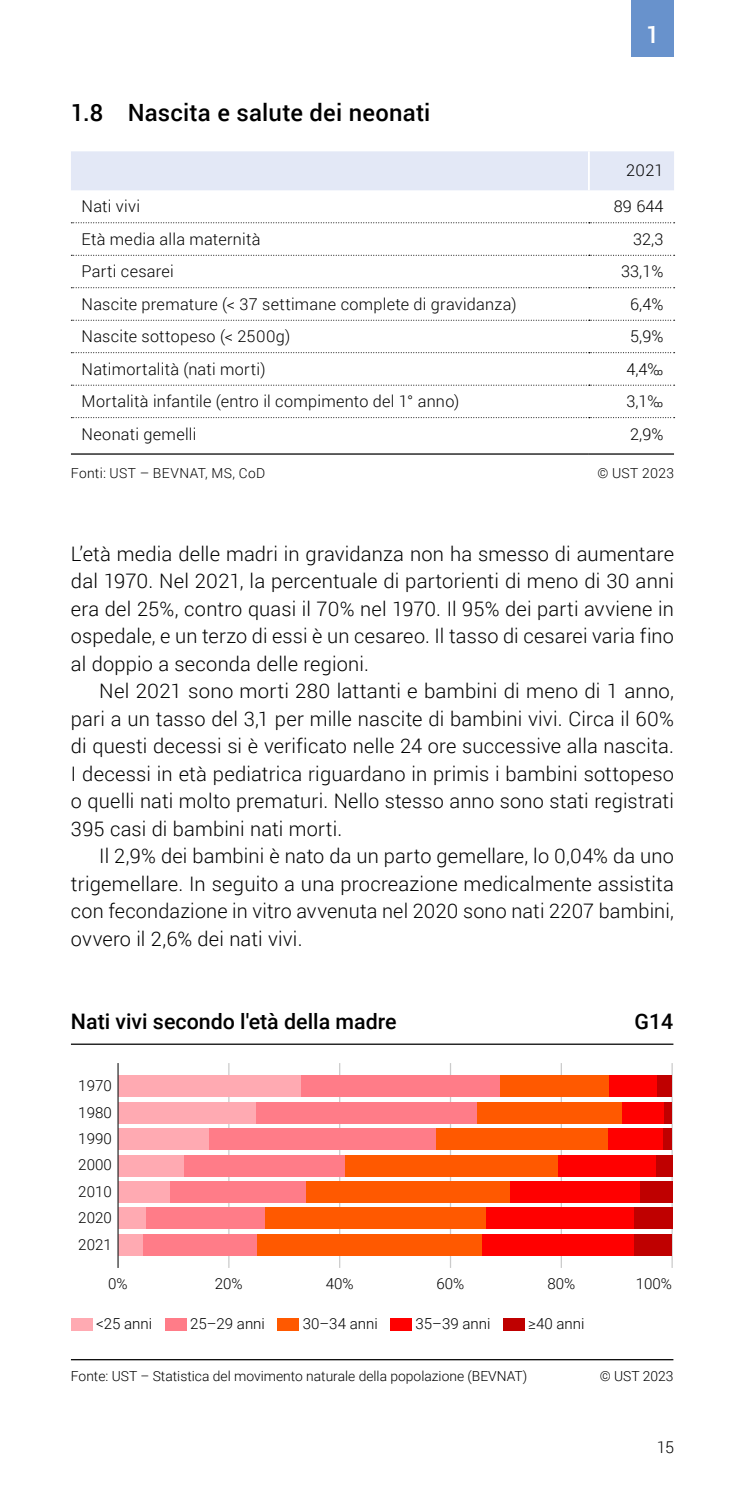
<style>
.page{position:relative;width:745px;height:1489px;background:#fff}
.page>*{position:absolute;margin:0;border:0;box-sizing:border-box;transform-origin:0 0}
.Untertitel_2_fett{font:500 23.75px "Roboto";letter-spacing:.01em;color:#000}
.t1{font:500 23.75px "Roboto";color:#fff}
.t2{font:500 21.25px "Roboto";color:#000}
.Grundtext_Einzug{font:300 20px/27.5px "Roboto";letter-spacing:.01em;color:#000;text-align:justify}
.Grundtext_I{font:300 20px/27.5px "Roboto";letter-spacing:.01em;color:#000;text-align:justify}
.TAB_Grundtext_TAB_Ko{font:300 16.25px "Roboto";letter-spacing:.015em;color:#000}
.t3{font:300 15px/26.5px "Roboto";color:#000;text-align:justify}
.TAB_Fusszeile{font:300 13.75px "Roboto";color:#000}
.TAB_Fusszeile-2{font:300 13.75px "Roboto";letter-spacing:.02em;color:#000}
</style>
<div class="page">
<div style="left:631px;top:0;width:42px;height:57px;background:#6892cc"></div>
<div style="left:71px;top:151px;width:602px;height:39px;background:#e3e8f6"></div>
<hr style="left:587px;top:151px;width:2px;height:39px;background:#fff">
<svg style="left:71px;top:222px;width:603px;height:1px"></svg>
<svg style="left:71px;top:255px;width:603px;height:1px"></svg>
<svg style="left:71px;top:287px;width:603px;height:1px"></svg>
<svg style="left:71px;top:320px;width:603px;height:1px"></svg>
<svg style="left:71px;top:352px;width:603px;height:1px"></svg>
<svg style="left:71px;top:385px;width:603px;height:1px"></svg>
<svg style="left:71px;top:417px;width:603px;height:1px"></svg>
<hr style="left:71px;top:453px;width:517px;height:1px;background:#000">
<hr style="left:588px;top:453px;width:85px;height:1px;background:#000">
<hr style="left:71px;top:1043px;width:602px;height:1px;background:#000">
<hr style="left:228px;top:1062px;width:1px;height:205px;background:#cbcbcb">
<hr style="left:339px;top:1062px;width:1px;height:205px;background:#cbcbcb">
<hr style="left:449px;top:1062px;width:2px;height:205px;background:#cbcbcb">
<hr style="left:560px;top:1062px;width:1px;height:205px;background:#cbcbcb">
<hr style="left:671px;top:1062px;width:1px;height:205px;background:#cbcbcb">
<div style="left:118px;top:1075px;width:183px;height:21px;background:#ffaab2"></div>
<div style="left:301px;top:1075px;width:198px;height:21px;background:#ff7c88"></div>
<div style="left:499px;top:1075px;width:110px;height:21px;background:#ff5900"></div>
<div style="left:609px;top:1075px;width:47px;height:21px;background:#f00"></div>
<div style="left:656px;top:1075px;width:15px;height:21px;background:#bf0000"></div>
<div style="left:118px;top:1101px;width:138px;height:22px;background:#ffaab2"></div>
<div style="left:256px;top:1101px;width:221px;height:22px;background:#ff7c88"></div>
<div style="left:477px;top:1101px;width:144px;height:22px;background:#ff5900"></div>
<div style="left:621px;top:1101px;width:43px;height:22px;background:#f00"></div>
<div style="left:664px;top:1101px;width:7px;height:22px;background:#bf0000"></div>
<div style="left:118px;top:1128px;width:91px;height:21px;background:#ffaab2"></div>
<div style="left:209px;top:1128px;width:226px;height:21px;background:#ff7c88"></div>
<div style="left:435px;top:1128px;width:173px;height:21px;background:#ff5900"></div>
<div style="left:608px;top:1128px;width:55px;height:21px;background:#f00"></div>
<div style="left:663px;top:1128px;width:8px;height:21px;background:#bf0000"></div>
<div style="left:118px;top:1154px;width:66px;height:22px;background:#ffaab2"></div>
<div style="left:184px;top:1154px;width:161px;height:22px;background:#ff7c88"></div>
<div style="left:345px;top:1154px;width:213px;height:22px;background:#ff5900"></div>
<div style="left:558px;top:1154px;width:97px;height:22px;background:#f00"></div>
<div style="left:655px;top:1154px;width:16px;height:22px;background:#bf0000"></div>
<div style="left:118px;top:1181px;width:52px;height:21px;background:#ffaab2"></div>
<div style="left:170px;top:1181px;width:136px;height:21px;background:#ff7c88"></div>
<div style="left:306px;top:1181px;width:204px;height:21px;background:#ff5900"></div>
<div style="left:510px;top:1181px;width:129px;height:21px;background:#f00"></div>
<div style="left:639px;top:1181px;width:32px;height:21px;background:#bf0000"></div>
<div style="left:118px;top:1207px;width:28px;height:21px;background:#ffaab2"></div>
<div style="left:146px;top:1207px;width:119px;height:21px;background:#ff7c88"></div>
<div style="left:265px;top:1207px;width:221px;height:21px;background:#ff5900"></div>
<div style="left:486px;top:1207px;width:147px;height:21px;background:#f00"></div>
<div style="left:633px;top:1207px;width:38px;height:21px;background:#bf0000"></div>
<div style="left:118px;top:1233px;width:25px;height:22px;background:#ffaab2"></div>
<div style="left:143px;top:1233px;width:114px;height:22px;background:#ff7c88"></div>
<div style="left:257px;top:1233px;width:225px;height:22px;background:#ff5900"></div>
<div style="left:482px;top:1233px;width:152px;height:22px;background:#f00"></div>
<div style="left:634px;top:1233px;width:37px;height:22px;background:#bf0000"></div>
<div style="left:71px;top:1317px;width:21px;height:13px;background:#ffaab2"></div>
<div style="left:165px;top:1317px;width:21px;height:13px;background:#ff7c88"></div>
<div style="left:277px;top:1317px;width:22px;height:13px;background:#ff5900"></div>
<div style="left:390px;top:1317px;width:21px;height:13px;background:#f00"></div>
<div style="left:502px;top:1317px;width:22px;height:13px;background:#bf0000"></div>
<hr style="left:117px;top:1062px;width:2px;height:205px;background:#303030">
<hr style="left:71px;top:1358px;width:602px;height:2px;background:#000">
<h4 class="Untertitel_2_fett" style="left:71px;top:95px;width:361px">1.8 Nascita e salute dei neonati</h4>
<p class="t1" style="left:645px;top:17px;width:15px">1</p>
<p class="TAB_Grundtext_TAB_Ko" style="left:625px;top:159px;width:39px">2021</p>
<p class="TAB_Grundtext_TAB_Ko" style="left:81px;top:195px;width:60px">Nati vivi</p>
<p class="TAB_Grundtext_TAB_Ko" style="left:613px;top:195px;width:51px">89 644</p>
<p class="TAB_Grundtext_TAB_Ko" style="left:81px;top:227px;width:180px">Età media alla maternità</p>
<p class="TAB_Grundtext_TAB_Ko" style="left:632px;top:227px;width:32px">32,3</p>
<p class="TAB_Grundtext_TAB_Ko" style="left:81px;top:260px;width:94px">Parti cesarei</p>
<p class="TAB_Grundtext_TAB_Ko" style="left:620px;top:260px;width:44px">33,1%</p>
<p class="TAB_Grundtext_TAB_Ko" style="left:81px;top:292px;width:436px">Nascite premature (&lt; 37 settimane complete di gravidanza)</p>
<p class="TAB_Grundtext_TAB_Ko" style="left:629px;top:292px;width:35px">6,4%</p>
<p class="TAB_Grundtext_TAB_Ko" style="left:81px;top:325px;width:210px">Nascite sottopeso (&lt; 2500g)</p>
<p class="TAB_Grundtext_TAB_Ko" style="left:629px;top:325px;width:35px">5,9%</p>
<p class="TAB_Grundtext_TAB_Ko" style="left:81px;top:357px;width:185px">Natimortalità (nati morti)</p>
<p class="TAB_Grundtext_TAB_Ko" style="left:626px;top:357px;width:38px">4,4‰</p>
<p class="TAB_Grundtext_TAB_Ko" style="left:81px;top:390px;width:379px">Mortalità infantile (entro il compimento del 1° anno)</p>
<p class="TAB_Grundtext_TAB_Ko" style="left:626px;top:390px;width:38px">3,1‰</p>
<p class="TAB_Grundtext_TAB_Ko" style="left:81px;top:423px;width:116px">Neonati gemelli</p>
<p class="TAB_Grundtext_TAB_Ko" style="left:629px;top:423px;width:35px">2,9%</p>
<p class="TAB_Fusszeile-2" style="left:71px;top:463px;width:196px">Fonti: UST – BEVNAT, MS, CoD</p>
<p class="TAB_Fusszeile" style="left:597px;top:463px;width:78px">© UST 2023</p>
<p class="Grundtext_I" style="left:71px;top:539px;width:604px">L’età media delle madri in gravidanza non ha smesso di aumentare dal 1970. Nel 2021, la percentuale di partorienti di meno di 30 anni era del 25%, contro quasi il 70% nel 1970. Il 95% dei parti avviene in ospedale, e un terzo di essi è un cesareo. Il tasso di cesarei varia fino al doppio a seconda delle regioni.</p>
<p class="Grundtext_Einzug" style="left:71px;top:676px;width:604px;text-indent:28px">Nel 2021 sono morti 280 lattanti e bambini di meno di 1 anno, pari a un tasso del 3,1 per mille nascite di bambini vivi. Circa il 60% di questi decessi si è verificato nelle 24 ore successive alla nascita.<br>I decessi in età pediatrica riguardano in primis i bambini sottopeso o quelli nati molto prematuri. Nello stesso anno sono stati registrati 395 casi di bambini nati morti.</p>
<p class="Grundtext_Einzug" style="left:71px;top:841px;width:604px;text-indent:28px">Il 2,9% dei bambini è nato da un parto gemellare, lo 0,04% da uno trigemellare. In seguito a una procreazione medicalmente assistita con fecondazione in vitro avvenuta nel 2020 sono nati 2207 bambini, ovvero il 2,6% dei nati vivi.</p>
<p class="t2" style="left:71px;top:1006px;width:327px">Nati vivi secondo l'età della madre</p>
<p class="t2" style="left:634px;top:1006px;width:40px">G14</p>
<p class="t3" style="left:78px;top:1072px;width:35px">1970<br>1980<br>1990<br>2000<br>2010<br>2020<br>2021</p>
<p class="t3" style="left:108px;top:1269px;width:21px">0%</p>
<p class="t3" style="left:215px;top:1269px;width:29px">20%</p>
<p class="t3" style="left:325px;top:1269px;width:29px">40%</p>
<p class="t3" style="left:436px;top:1269px;width:29px">60%</p>
<p class="t3" style="left:547px;top:1269px;width:29px">80%</p>
<p class="t3" style="left:635px;top:1269px;width:38px">100%</p>
<p class="t3" style="left:96px;top:1309px;width:58px">&lt;25 anni</p>
<p class="t3" style="left:190px;top:1309px;width:76px">25–29 anni</p>
<p class="t3" style="left:302px;top:1309px;width:76px">30–34 anni</p>
<p class="t3" style="left:415px;top:1309px;width:76px">35–39 anni</p>
<p class="t3" style="left:528px;top:1309px;width:58px">≥40 anni</p>
<p class="TAB_Fusszeile" style="left:71px;top:1366px;width:457px">Fonte: UST – Statistica del movimento naturale della popolazione (BEVNAT)</p>
<p class="TAB_Fusszeile" style="left:599px;top:1366px;width:75px">© UST 2023</p>
<p class="TAB_Grundtext_TAB_Ko" style="left:656px;top:1435px;width:19px">15</p>
</div>
